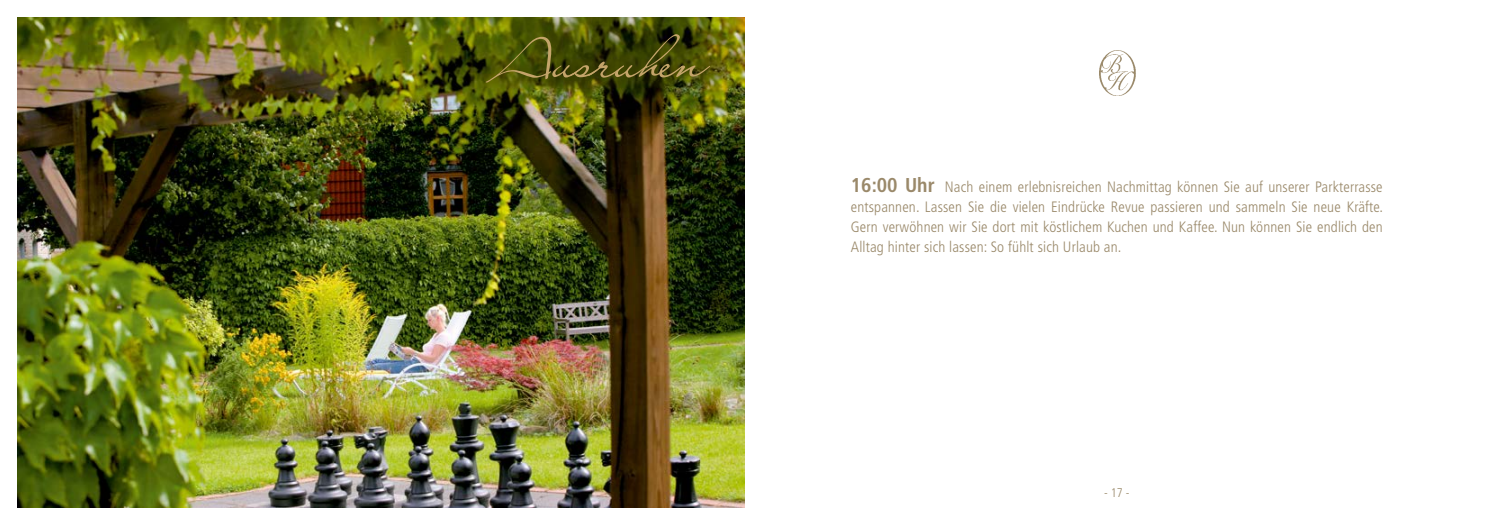
<style>
.page{position:relative;width:1489px;height:525px;background:#fff}
.page>*{position:absolute;margin:0;border:0;box-sizing:border-box;transform-origin:0 0}
.t1{font:58.62px "Liana";color:#c4a46a}
.t2{font:300 condensed 15px/20px "Frutiger LT Std";letter-spacing:.01em;color:#9a896a;text-align:justify}
.t3{font:300 condensed 12.5px "Frutiger LT Std";color:#9a896a}
.s1{font-weight:700;font-size:20px}
</style>
<div class="page">
<img style="left:18px;top:18px;width:726px;height:489px">
<img style="left:1099px;top:50px;width:37px;height:45px">
<h1 class="t1" style="left:497px;top:21px;width:212px">Ausruhen</h1>
<p class="t2" style="left:850px;top:177px;width:534px"><span class="s1">16:00 Uhr</span> Nach einem erlebnisreichen Nachmittag können Sie auf unserer Parkterrasse entspannen. Lassen Sie die vielen Eindrücke Revue passieren und sammeln Sie neue Kräfte.<br>Gern verwöhnen wir Sie dort mit köstlichem Kuchen und Kaffee. Nun können Sie endlich den Alltag hinter sich lassen: So fühlt sich Urlaub an.</p>
<p class="t3" style="left:1103px;top:485px;width:27px">- 17 -</p>
</div>
